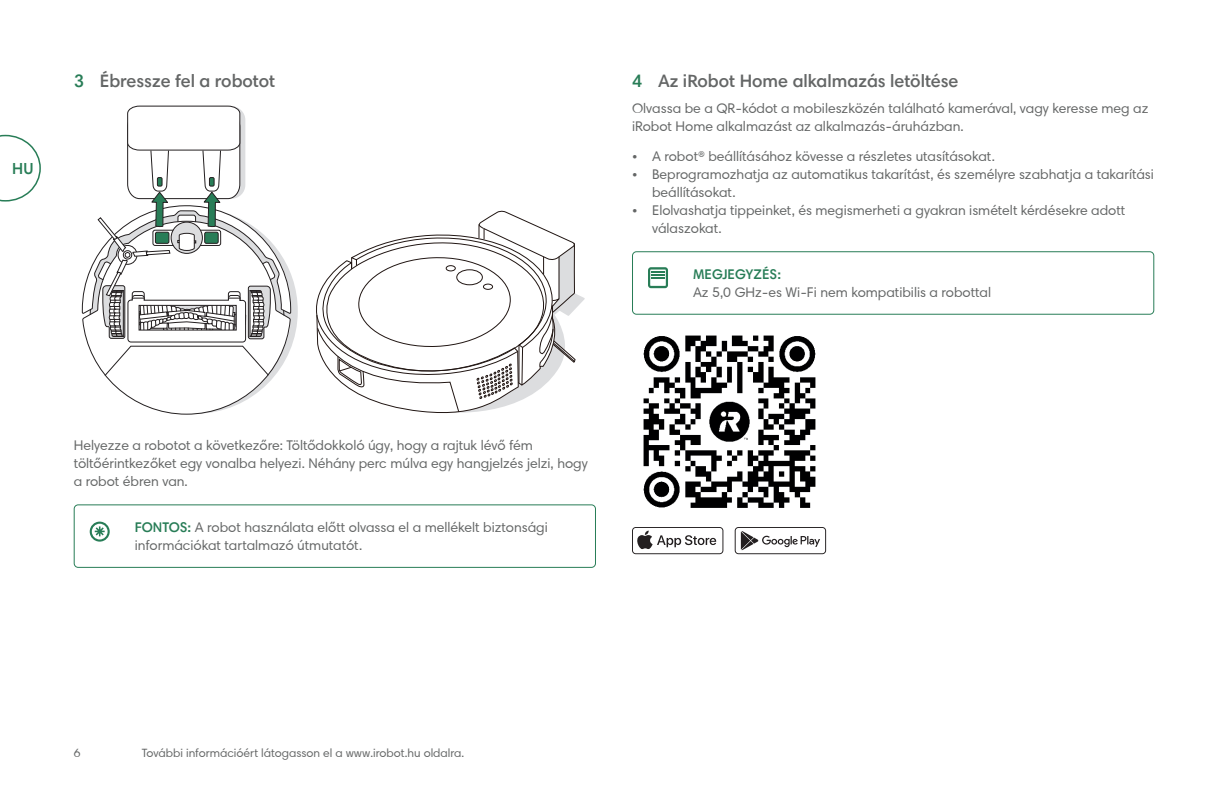
<style>
.page{position:relative;width:1228px;height:796px;background:#fff}
.page>*{position:absolute;margin:0;border:0;box-sizing:border-box;transform-origin:0 0}
.t1{font:600 18px "Harmonia Sans Pro Global";color:#646666}
.t2{font:600 16px "Harmonia Sans Pro Global";color:#287d57}
.t3{font:14px/18px "Harmonia Sans Pro Global";color:#646666}
.t4{font:600 14px "Harmonia Sans Pro Global";color:#287d57}
.t5{font:12px "Harmonia Sans Pro Global";color:#646666}
.s1{color:#287d57}
.s2{font-weight:600;color:#287d57}
</style>
<div class="page">
<svg style="left:0;top:135px;width:41px;height:66px"></svg>
<svg style="left:90px;top:105px;width:495px;height:310px"></svg>
<svg style="left:74px;top:504px;width:522px;height:63px"></svg>
<svg style="left:632px;top:251px;width:522px;height:63px"></svg>
<img style="left:643px;top:335px;width:173px;height:173px">
<svg style="left:734px;top:527px;width:92px;height:27px"></svg>
<svg style="left:632px;top:527px;width:91px;height:27px"></svg>
<p class="t2" style="left:12px;top:159px;width:23px">HU</p>
<p class="t1" style="left:74px;top:70px;width:203px"><span class="s1">3</span> Ébressze fel a robotot</p>
<p class="t1" style="left:632px;top:70px;width:328px"><span class="s1">4</span> Az iRobot Home alkalmazás letöltése</p>
<p class="t3" style="left:632px;top:99px;width:518px">Olvassa be a QR-kódot a mobileszközén található kamerával, vagy keresse meg az iRobot Home alkalmazást az alkalmazás-áruházban.</p>
<p class="t3" style="left:632px;top:147px;width:364px">• A robot® beállításához kövesse a részletes utasításokat.</p>
<p class="t3" style="left:652px;top:165px;width:503px;text-indent:-20px">• Beprogramozhatja az automatikus takarítást, és személyre szabhatja a takarítási beállításokat.</p>
<p class="t3" style="left:652px;top:201px;width:475px;text-indent:-20px">• Elolvashatja tippeinket, és megismerheti a gyakran ismételt kérdésekre adott válaszokat.</p>
<p class="t4" style="left:693px;top:265px;width:89px">MEGJEGYZÉS:</p>
<p class="t3" style="left:693px;top:282px;width:299px">Az 5,0 GHz-es Wi-Fi nem kompatibilis a robottal</p>
<p class="t3" style="left:74px;top:436px;width:515px">Helyezze a robotot a következőre: Töltődokkoló úgy, hogy a rajtuk lévő fém töltőérintkezőket egy vonalba helyezi. Néhány perc múlva egy hangjelzés jelzi, hogy a robot ébren van.</p>
<p class="t3" style="left:135px;top:517px;width:414px"><span class="s2">FONTOS:</span> A robot használata előtt olvassa el a mellékelt biztonsági információkat tartalmazó útmutatót.</p>
<p class="t5" style="left:74px;top:745px;width:8px">6</p>
<p class="t5" style="left:142px;top:745px;width:324px">További információért látogasson el a www.irobot.hu oldalra.</p>
</div>
